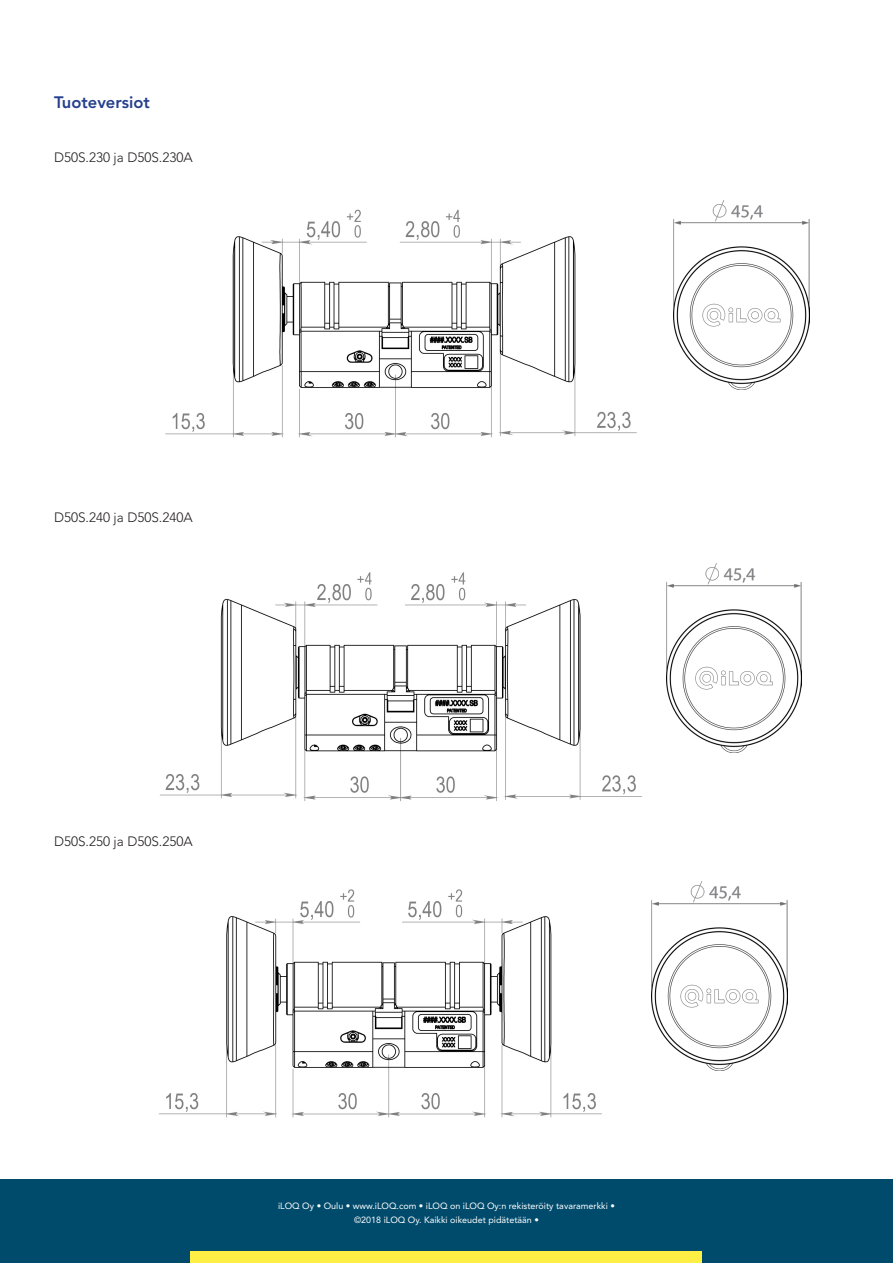
<style>
.page{position:relative;width:893px;height:1263px;background:#fff}
.page>*{position:absolute;margin:0;border:0;box-sizing:border-box;transform-origin:0 0}
.Otsikko{font:800 16.5px "Avenir LT Std";color:#253f8e}
.Bullet_listaus{font:300 13.5px "Avenir LT Std";color:#231f20}
.t1{font:9px/13.5px "Avenir LT Std";color:#fff;text-align:center}
</style>
<div class="page">
<div style="left:0;top:1179px;width:893px;height:84px;background:#004b6c"></div>
<div style="left:191px;top:1252px;width:511px;height:11px;background:#ffef44"></div>
<img style="left:160px;top:572px;width:482px;height:229px">
<img style="left:159px;top:889px;width:443px;height:229px">
<img style="left:673px;top:200px;width:136px;height:189px">
<img style="left:666px;top:563px;width:136px;height:189px">
<img style="left:652px;top:881px;width:135px;height:189px">
<img style="left:165px;top:209px;width:472px;height:229px">
<p class="Otsikko" style="left:54px;top:93px;width:97px">Tuoteversiot</p>
<p class="Bullet_listaus" style="left:54px;top:149px;width:140px">D50S.230 ja D50S.230A</p>
<p class="Bullet_listaus" style="left:54px;top:509px;width:140px">D50S.240 ja D50S.240A</p>
<p class="Bullet_listaus" style="left:54px;top:833px;width:140px">D50S.250 ja D50S.250A</p>
<p class="t1" style="left:278px;top:1199px;width:338px">iLOQ Oy • Oulu • www.iLOQ.com • iLOQ on iLOQ Oy:n rekisteröity tavaramerkki • ©2018 iLOQ Oy. Kaikki oikeudet pidätetään •</p>
</div>
